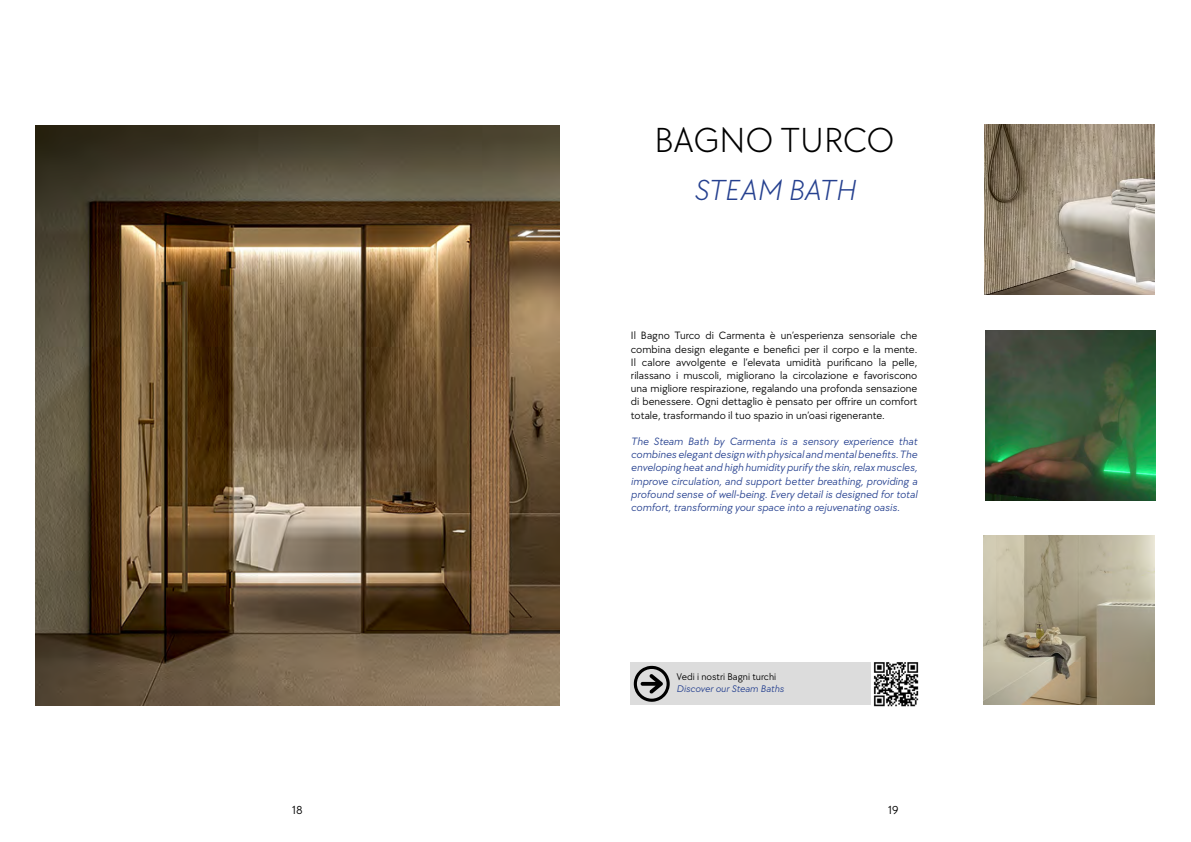
<style>
.page{position:relative;width:1191px;height:842px;background:#fff}
.page>*{position:absolute;margin:0;border:0;box-sizing:border-box;transform-origin:0 0}
.t1{font:300 36px "TT Chocolates Trl";letter-spacing:-.03em;color:#000}
.t2{font:italic 300 30px "TT Chocolates Trl";color:#25408f}
.t3{font:12px "TT Chocolates Trl";color:#000}
.t4{font:11px/13.2px "TT Chocolates Trl";color:#000;text-align:justify}
.t5{font:italic 11px/13.2px "TT Chocolates Trl";color:#25408f;text-align:justify}
.t6{font:10px "TT Chocolates Trl";color:#000}
.t7{font:italic 10px "TT Chocolates Trl";color:#25408f}
</style>
<div class="page">
<img style="left:984px;top:124px;width:170px;height:171px">
<img style="left:984px;top:535px;width:170px;height:170px">
<img style="left:985px;top:330px;width:170px;height:170px">
<img style="left:36px;top:125px;width:523px;height:580px">
<div style="left:630px;top:662px;width:287px;height:43px;background:#dcdcdc"></div>
<svg style="left:634px;top:666px;width:35px;height:36px"></svg>
<img style="left:871px;top:662px;width:48px;height:45px">
<h1 class="t1" style="left:654px;top:117px;width:242px">BAGN O TU RCO</h1>
<h2 class="t2" style="left:694px;top:171px;width:19px">STEAM</h2>
<h2 class="t2" style="left:788px;top:171px;width:34px">BATH</h2>
<p class="t4" style="left:631px;top:329px;width:288px">Il Bagno Turco di Carmenta è un’esperienza sensoriale che combina design elegante e benefici per il corpo e la mente.<br>Il calore avvolgente e l’elevata umidità purificano la pelle, rilassano i muscoli, migliorano la circolazione e favoriscono una migliore respirazione, regalando una profonda sensazione di benessere. Ogni dettaglio è pensato per offrire un comfort totale, trasformando il tuo spazio in un’oasi rigenerante.</p>
<p class="t5" style="left:631px;top:434px;width:288px">The Steam Bath by Carmenta is a sensory experience that combines elegant design with physical and mental benefits. The enveloping heat and high humidity purify the skin, relax muscles, improve circulation, and support better breathing, providing a profound sense of well-being. Every detail is designed for total comfort, transforming your space into a rejuvenating oasis.</p>
<p class="t6" style="left:676px;top:670px;width:101px">Vedi i nostri Bagni turchi</p>
<p class="t7" style="left:676px;top:682px;width:109px">Discover our Steam Baths</p>
<p class="t3" style="left:292px;top:802px;width:12px">18</p>
<p class="t3" style="left:888px;top:802px;width:12px">19</p>
</div>
